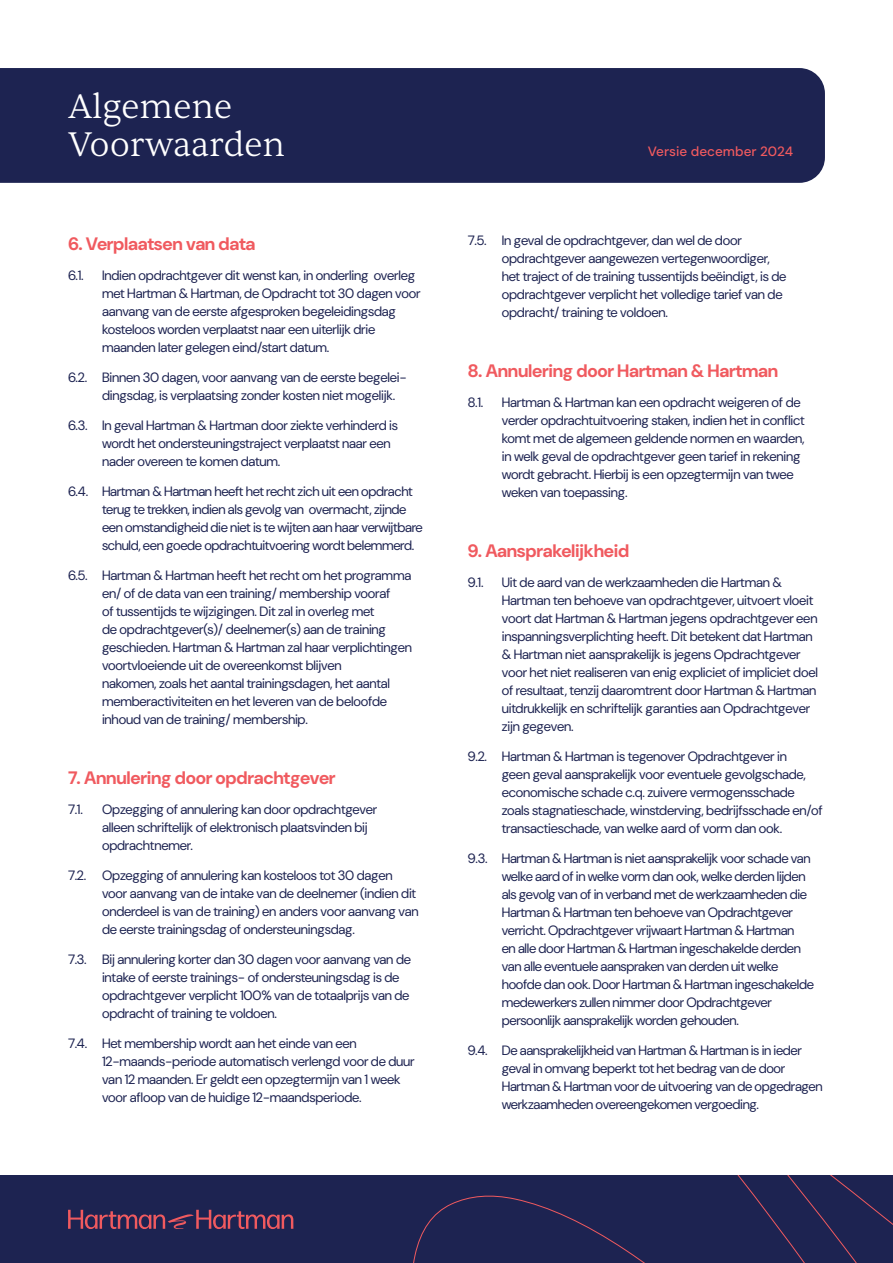
<style>
.page{position:relative;width:893px;height:1263px;background:#fff}
.page>*{position:absolute;margin:0;border:0;box-sizing:border-box;transform-origin:0 0}
.H1_-_Grote_koppen{font:300 34.5px/37.5px "Sentient";color:#fff}
.Alineakoppen{font:700 18px "DM Sans 36 pt";letter-spacing:-.015em;color:#f05a5f}
.Paragrafen{font:13.5px/18px "DM Sans 36 pt";letter-spacing:-.015em;color:#1d2351}
.t1{font:500 13.5px "DM Sans";color:#f05a5f}
</style>
<div class="page">
<div style="left:0;top:1176px;width:893px;height:87px;background:#1d2351"></div>
<svg style="left:413px;top:1176px;width:480px;height:87px"></svg>
<svg style="left:68px;top:1210px;width:225px;height:19px"></svg>
<div style="left:0;top:68px;width:825px;height:115px;background:#1d2351"></div>
<p class="H1_-_Grote_koppen" style="left:68px;top:88px;width:219px">Algemene<br>Voorwaarden</p>
<p class="Alineakoppen" style="left:68px;top:232px;width:189px">6. Verplaatsen van data</p>
<p class="Paragrafen" style="left:68px;top:266px;width:17px">6.1.</p>
<p class="Paragrafen" style="left:102px;top:266px;width:320px">Indien opdrachtgever dit wenst kan, in onderling overleg met Hartman &amp; Hartman, de Opdracht tot 30 dagen voor aanvang van de eerste afgesproken begeleidingsdag kosteloos worden verplaatst naar een uiterlijk drie maanden later gelegen eind/start datum.</p>
<p class="Paragrafen" style="left:102px;top:368px;width:304px;text-indent:-34px">6.2. Binnen 30 dagen, voor aanvang van de eerste begelei&shy;dingsdag, is verplaatsing zonder kosten niet mogelijk.</p>
<p class="Paragrafen" style="left:102px;top:416px;width:297px;text-indent:-34px">6.3. In geval Hartman &amp; Hartman door ziekte verhinderd is wordt het ondersteuningstraject verplaatst naar een nader overeen te komen datum.</p>
<p class="Paragrafen" style="left:102px;top:482px;width:322px;text-indent:-34px">6.4. Hartman &amp; Hartman heeft het recht zich uit een opdracht terug te trekken, indien als gevolg van overmacht, zijnde een omstandigheid die niet is te wijten aan haar verwijtbare schuld, een goede opdrachtuitvoering wordt belemmerd.</p>
<p class="Paragrafen" style="left:102px;top:566px;width:311px;text-indent:-34px">6.5. Hartman &amp; Hartman heeft het recht om het programma en/ of de data van een training/ membership vooraf<br>of tussentijds te wijzigingen. Dit zal in overleg met<br>de opdrachtgever(s)/ deelnemer(s) aan de training geschieden. Hartman &amp; Hartman zal haar verplichtingen voortvloeiende uit de overeenkomst blijven<br>nakomen, zoals het aantal trainingsdagen, het aantal memberactiviteiten en het leveren van de beloofde inhoud van de training/ membership.</p>
<p class="Alineakoppen" style="left:68px;top:766px;width:269px">7. Annulering door opdrachtgever</p>
<p class="Paragrafen" style="left:68px;top:800px;width:16px">7.1.</p>
<p class="Paragrafen" style="left:102px;top:800px;width:277px">Opzegging of annulering kan door opdrachtgever alleen schriftelijk of elektronisch plaatsvinden bij opdrachtnemer.</p>
<p class="Paragrafen" style="left:102px;top:866px;width:318px;text-indent:-34px">7.2. Opzegging of annulering kan kosteloos tot 30 dagen voor aanvang van de intake van de deelnemer (indien dit onderdeel is van de training) en anders voor aanvang van de eerste trainingsdag of ondersteuningsdag.</p>
<p class="Paragrafen" style="left:102px;top:950px;width:310px;text-indent:-34px">7.3. Bij annulering korter dan 30 dagen voor aanvang van de intake of eerste trainings- of ondersteuningsdag is de opdrachtgever verplicht 100% van de totaalprijs van de opdracht of training te voldoen.</p>
<p class="Paragrafen" style="left:102px;top:1034px;width:314px;text-indent:-34px">7.4. Het membership wordt aan het einde van een 12-maands-periode automatisch verlengd voor de duur van 12 maanden. Er geldt een opzegtermijn van 1 week voor afloop van de huidige 12-maandsperiode.</p>
<p class="t1" style="left:648px;top:143px;width:147px">Versie december 2024</p>
<p class="Paragrafen" style="left:502px;top:231px;width:286px;text-indent:-34px">7.5. In geval de opdrachtgever, dan wel de door opdrachtgever aangewezen vertegenwoordiger, het traject of de training tussentijds beëindigt, is de opdrachtgever verplicht het volledige tarief van de opdracht/ training te voldoen.</p>
<p class="Alineakoppen" style="left:468px;top:360px;width:312px">8. Annulering door Hartman &amp; Hartman</p>
<p class="Paragrafen" style="left:468px;top:393px;width:17px">8.1.</p>
<p class="Paragrafen" style="left:502px;top:393px;width:305px">Hartman &amp; Hartman kan een opdracht weigeren of de verder opdrachtuitvoering staken, indien het in conflict komt met de algemeen geldende normen en waarden, in welk geval de opdrachtgever geen tarief in rekening wordt gebracht. Hierbij is een opzegtermijn van twee weken van toepassing.</p>
<p class="Alineakoppen" style="left:468px;top:540px;width:163px">9. Aansprakelijkheid</p>
<p class="Paragrafen" style="left:468px;top:573px;width:17px">9.1.</p>
<p class="Paragrafen" style="left:502px;top:573px;width:318px">Uit de aard van de werkzaamheden die Hartman &amp; Hartman ten behoeve van opdrachtgever, uitvoert vloeit voort dat Hartman &amp; Hartman jegens opdrachtgever een inspanningsverplichting heeft. Dit betekent dat Hartman &amp; Hartman niet aansprakelijk is jegens Opdrachtgever voor het niet realiseren van enig expliciet of impliciet doel of resultaat, tenzij daaromtrent door Hartman &amp; Hartman uitdrukkelijk en schriftelijk garanties aan Opdrachtgever zijn gegeven.</p>
<p class="Paragrafen" style="left:502px;top:747px;width:322px;text-indent:-34px">9.2. Hartman &amp; Hartman is tegenover Opdrachtgever in<br>geen geval aansprakelijk voor eventuele gevolgschade, economische schade c.q. zuivere vermogensschade zoals stagnatieschade, winstderving, bedrijfsschade en/of transactieschade, van welke aard of vorm dan ook.</p>
<p class="Paragrafen" style="left:502px;top:849px;width:314px;text-indent:-34px">9.3. Hartman &amp; Hartman is niet aansprakelijk voor schade van welke aard of in welke vorm dan ook, welke derden lijden als gevolg van of in verband met de werkzaamheden die Hartman &amp; Hartman ten behoeve van Opdrachtgever verricht. Opdrachtgever vrijwaart Hartman &amp; Hartman<br>en alle door Hartman &amp; Hartman ingeschakelde derden van alle eventuele aanspraken van derden uit welke hoofde dan ook. Door Hartman &amp; Hartman ingeschakelde medewerkers zullen nimmer door Opdrachtgever persoonlijk aansprakelijk worden gehouden.</p>
<p class="Paragrafen" style="left:502px;top:1041px;width:322px;text-indent:-34px">9.4. De aansprakelijkheid van Hartman &amp; Hartman is in ieder geval in omvang beperkt tot het bedrag van de door Hartman &amp; Hartman voor de uitvoering van de opgedragen werkzaamheden overeengekomen vergoeding.</p>
</div>
